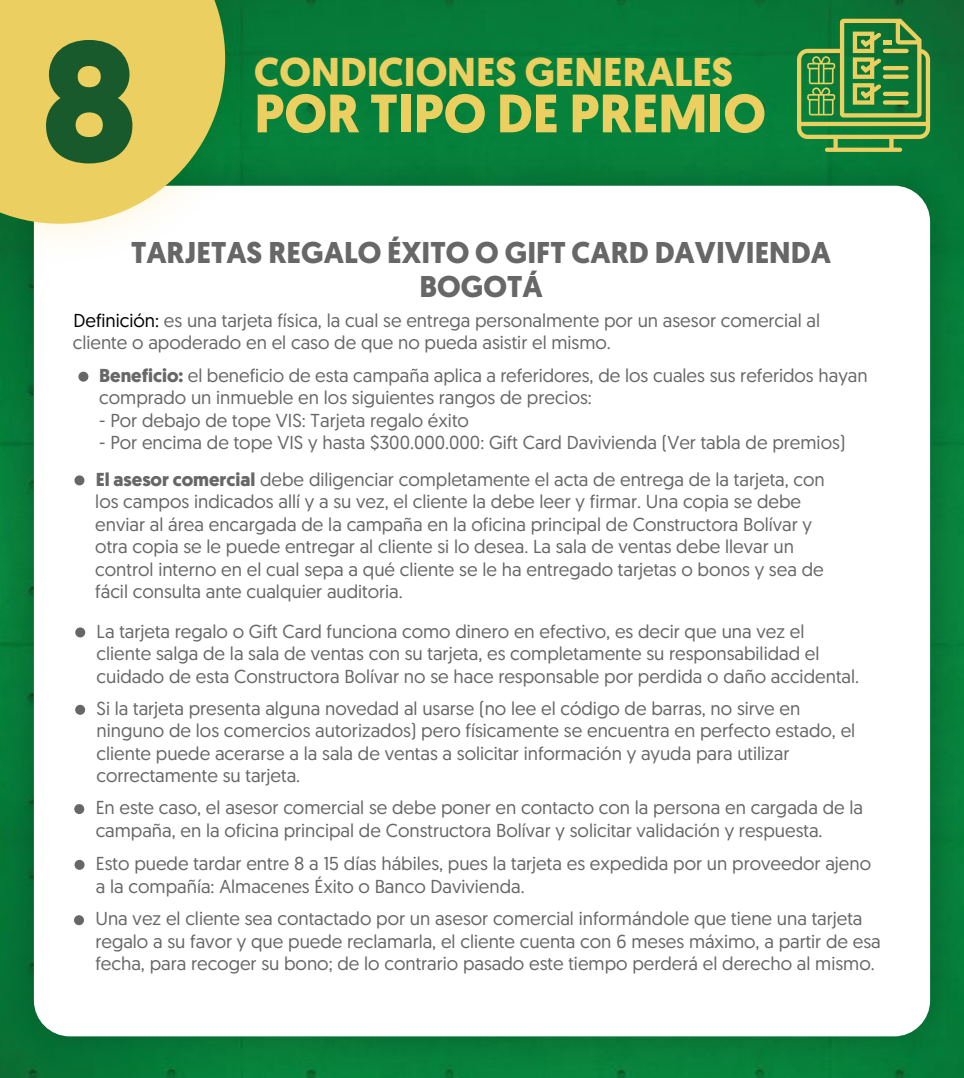
<style>
.page{position:relative;width:964px;height:1078px;background:#fff}
.page>*{position:absolute;margin:0;border:0;box-sizing:border-box;transform-origin:0 0}
.t1{font:700 170px "Geomanist";color:#195a2d}
.t2{font:700 54px "Geomanist";color:#ebcf60}
.t3{font:700 40.2px "Geomanist";color:#ebcf60}
.t4{font:700 30px/34px "Geomanist";color:#676767;text-align:center}
.t5{font:18.8px/22.4px "Geomanist";color:#676767}
.s1{color:#000}
.s2{font-weight:700}
</style>
<div class="page">
<img style="left:299px;top:0;width:665px;height:114px">
<img style="left:0;top:114px;width:964px;height:963px">
<div style="left:34px;top:186px;width:896px;height:850px;background:#fff;border-radius:36px"></div>
<div style="left:78px;top:371px;width:10px;height:10px;background:#676767;border-radius:50%"></div>
<img style="left:0;top:0;width:299px;height:296px">
<svg style="left:0;top:0;width:225px;height:224px;background:#e0cd68"></svg>
<svg style="left:797px;top:19px;width:133px;height:133px;background:#569645"></svg>
<div style="left:74px;top:475px;width:10px;height:10px;background:#676767;border-radius:50%"></div>
<div style="left:75px;top:627px;width:10px;height:10px;background:#676767;border-radius:50%"></div>
<div style="left:75px;top:704px;width:10px;height:10px;background:#676767;border-radius:50%"></div>
<svg style="left:74px;top:803px;width:10px;height:10px"></svg>
<div style="left:75px;top:859px;width:10px;height:10px;background:#676767;border-radius:50%"></div>
<svg style="left:74px;top:914px;width:10px;height:10px"></svg>
<h1 class="t1" style="left:41px;top:-12px;width:99px">8</h1>
<h3 class="t3" style="left:254px;top:45px;width:480px">CONDICIONES GENERALES</h3>
<h2 class="t2" style="left:254px;top:77px;width:513px">POR TIPO DE PREMIO</h2>
<h3 class="t4" style="left:131px;top:235px;width:701px">TARJETAS REGALO ÉXITO O GIFT CARD DAVIVIENDA<br>BOGOTÁ</h3>
<p class="t5" style="left:74px;top:308px;width:748px"><span class="s1">Definición:</span> es una tarjeta física, la cual se entrega personalmente por un asesor comercial al</p>
<p class="t5" style="left:73px;top:330px;width:540px">cliente o apoderado en el caso de que no pueda asistir el mismo.</p>
<p class="t5" style="left:99px;top:363px;width:770px"><span class="s2">Beneficio:</span> el beneficio de esta campaña aplica a referidores, de los cuales sus referidos hayan comprado un inmueble en los siguientes rangos de precios:</p>
<p class="t5" style="left:99px;top:408px;width:371px">- Por debajo de tope VIS: Tarjeta regalo éxito</p>
<p class="t5" style="left:99px;top:431px;width:748px">- Por encima de tope VIS y hasta $300.000.000: Gift Card Davivienda (Ver tabla de premios)</p>
<p class="t5" style="left:95px;top:467px;width:731px"><span class="s2">El asesor comercial</span> debe diligenciar completamente el acta de entrega de la tarjeta, con los campos indicados allí y a su vez, el cliente la debe leer y firmar. Una copia se debe enviar al área encargada de la campaña en la oficina principal de Constructora Bolívar y otra copia se le puede entregar al cliente si lo desea. La sala de ventas debe llevar un control interno en el cual sepa a qué cliente se le ha entregado tarjetas o bonos y sea de fácil consulta ante cualquier auditoria.</p>
<p class="t5" style="left:97px;top:619px;width:764px">La tarjeta regalo o Gift Card funciona como dinero en efectivo, es decir que una vez el cliente salga de la sala de ventas con su tarjeta, es completamente su responsabilidad el cuidado de esta Constructora Bolívar no se hace responsable por perdida o daño accidental.</p>
<p class="t5" style="left:97px;top:696px;width:760px">Si la tarjeta presenta alguna novedad al usarse (no lee el código de barras, no sirve en ninguno de los comercios autorizados) pero físicamente se encuentra en perfecto estado, el cliente puede acerarse a la sala de ventas a solicitar información y ayuda para utilizar correctamente su tarjeta.</p>
<p class="t5" style="left:96px;top:795px;width:769px">En este caso, el asesor comercial se debe poner en contacto con la persona en cargada de la campaña, en la oficina principal de Constructora Bolívar y solicitar validación y respuesta.</p>
<p class="t5" style="left:96px;top:851px;width:777px">Esto puede tardar entre 8 a 15 días hábiles, pues la tarjeta es expedida por un proveedor ajeno a la compañía: Almacenes Éxito o Banco Davivienda.</p>
<p class="t5" style="left:95px;top:906px;width:787px">Una vez el cliente sea contactado por un asesor comercial informándole que tiene una tarjeta regalo a su favor y que puede reclamarla, el cliente cuenta con 6 meses máximo, a partir de esa fecha, para recoger su bono; de lo contrario pasado este tiempo perderá el derecho al mismo.</p>
</div>
